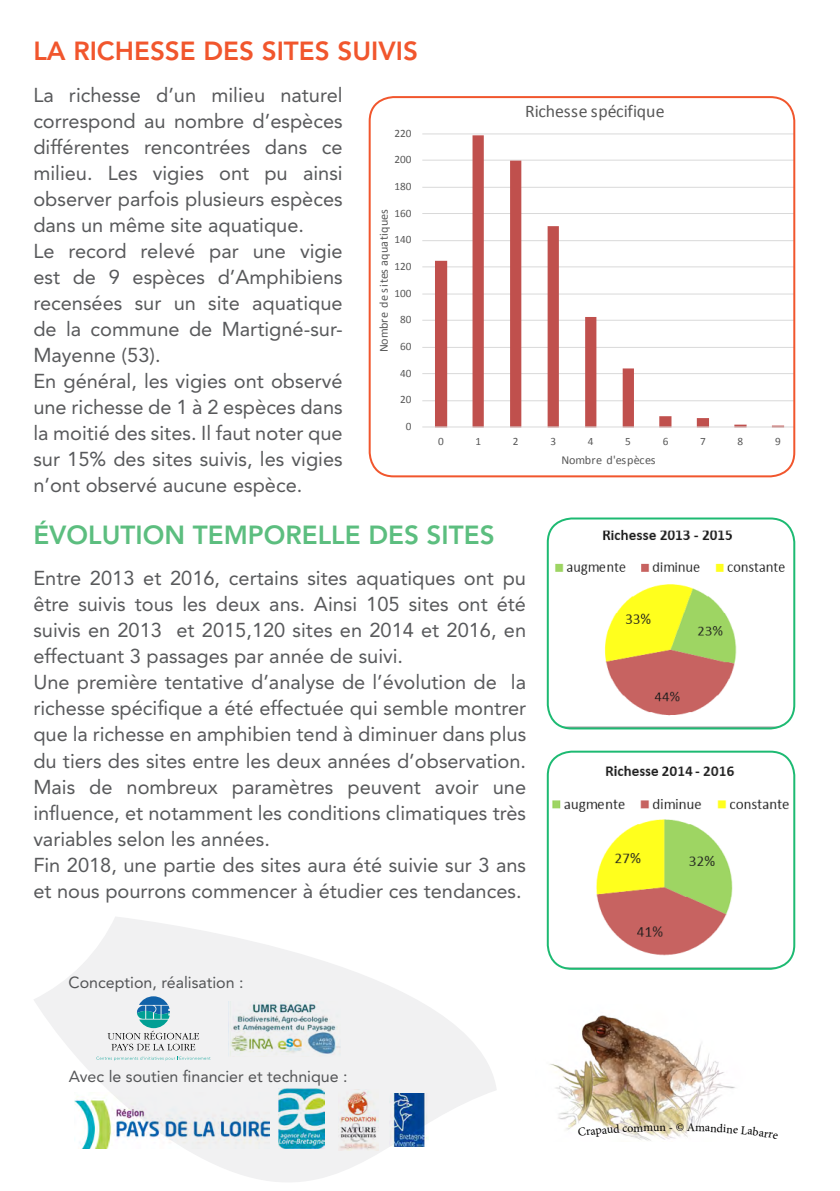
<style>
.page{position:relative;width:840px;height:1191px;background:#fff}
.page>*{position:absolute;margin:0;border:0;box-sizing:border-box;transform-origin:0 0}
.t1{font:800 26px "Avenir LT Std";color:#5cbe7f}
.t2{font:800 26px "Avenir LT Std";color:#f1562d}
.t3{font:20px/26px "Avenir LT Std";color:#58595b}
.t4{font:17.8px "Calibri";color:#595959}
.t5{font:16px "Avenir LT Std";color:#58595b}
.t6{font:12.2px "Calibri";letter-spacing:.015em;color:#595959}
.t7{font:12px "Minion Pro";color:#000}
.t8{font:11.2px "Calibri";letter-spacing:-.005em;color:#595959}
</style>
<div class="page">
<img style="left:549px;top:1015px;width:186px;height:126px">
<img style="left:549px;top:518px;width:244px;height:210px">
<div style="left:546px;top:517px;width:248px;height:212px;border:2px solid #00b261;border-radius:24px"></div>
<img style="left:549px;top:751px;width:244px;height:217px">
<div style="left:546px;top:750px;width:248px;height:219px;border:2px solid #00b261;border-radius:24px"></div>
<svg style="left:371px;top:97px;width:422px;height:379px"></svg>
<div style="left:368px;top:96px;width:426px;height:381px;border:2px solid #f1562d;border-radius:24px"></div>
<svg style="left:34px;top:917px;width:462px;height:265px;fill:#f1f1f2"></svg>
<svg style="left:577px;top:1123px;width:82px;height:14px"></svg>
<svg style="left:676px;top:1123px;width:59px;height:16px"></svg>
<h1 class="t2" style="left:33px;top:36px;width:386px">LA RICH ESSE DES SITES SUIVIS</h1>
<p class="t3" style="left:33px;top:82px;width:311px">La richesse d’un milieu naturel correspond au nombre d’espèces différentes rencontrées dans ce milieu. Les vigies ont pu ainsi observer parfois plusieurs espèces dans un même site aquatique.<br>Le record relevé par une vigie est de 9 espèces d’Amphibiens recensées sur un site aquatique de la commune de Martigné-sur-<br>Mayenne (53).<br>En général, les vigies ont observé une richesse de 1 à 2 espèces dans la moitié des sites. Il faut noter que sur 15% des sites suivis, les vigies n’ont observé aucune espèce.</p>
<h1 class="t1" style="left:33px;top:519px;width:462px">ÉVOLUTION TEMPORELLE DES SITES</h1>
<p class="t3" style="left:33px;top:565px;width:494px">Entre 2013 et 2016, certains sites aquatiques ont pu être suivis tous les deux ans. Ainsi 105 sites ont été suivis en 2013 et 2015,120 sites en 2014 et 2016, en effectuant 3 passages par année de suivi.<br>Une première tentative d’analyse de l’évolution de la richesse spécifique a été effectuée qui semble montrer que la richesse en amphibien tend à diminuer dans plus du tiers des sites entre les deux années d’observation.<br>Mais de nombreux paramètres peuvent avoir une influence, et notamment les conditions climatiques très variables selon les années.<br>Fin 2018, une partie des sites aura été suivie sur 3 ans et nous pourrons commencer à étudier ces tendances.</p>
<p class="t4" style="left:525px;top:100px;width:141px">Richesse spécifique</p>
<p class="t8" style="left:394px;top:126px;width:18px">220</p>
<p class="t8" style="left:394px;top:153px;width:18px">200</p>
<p class="t8" style="left:394px;top:179px;width:18px">180</p>
<p class="t8" style="left:394px;top:206px;width:18px">160</p>
<p class="t6" style="left:376px;top:352px;width:145px;rotate:-90deg">Nombre de sites aquatiques</p>
<p class="t8" style="left:394px;top:233px;width:18px">140</p>
<p class="t8" style="left:394px;top:259px;width:18px">120</p>
<p class="t8" style="left:394px;top:286px;width:18px">100</p>
<p class="t8" style="left:400px;top:313px;width:13px">80</p>
<p class="t8" style="left:400px;top:339px;width:13px">60</p>
<p class="t8" style="left:400px;top:366px;width:13px">40</p>
<p class="t8" style="left:400px;top:393px;width:13px">20</p>
<p class="t8" style="left:406px;top:419px;width:7px">0</p>
<p class="t8" style="left:438px;top:434px;width:7px">0</p>
<p class="t8" style="left:475px;top:434px;width:7px">1</p>
<p class="t8" style="left:512px;top:434px;width:7px">2</p>
<p class="t8" style="left:550px;top:434px;width:7px">3</p>
<p class="t8" style="left:587px;top:434px;width:7px">4</p>
<p class="t8" style="left:625px;top:434px;width:7px">5</p>
<p class="t8" style="left:662px;top:434px;width:7px">6</p>
<p class="t8" style="left:699px;top:434px;width:7px">7</p>
<p class="t8" style="left:737px;top:434px;width:7px">8</p>
<p class="t8" style="left:774px;top:434px;width:7px">9</p>
<p class="t6" style="left:561px;top:452px;width:95px">Nombre d'espèces</p>
<p class="t5" style="left:68px;top:973px;width:176px">Conception, réalisation :</p>
<p class="t5" style="left:69px;top:1066px;width:280px">Avec le soutien financier et technique :</p>
<p class="t7" style="left:659px;top:1119px;width:15px">n-</p>
</div>
